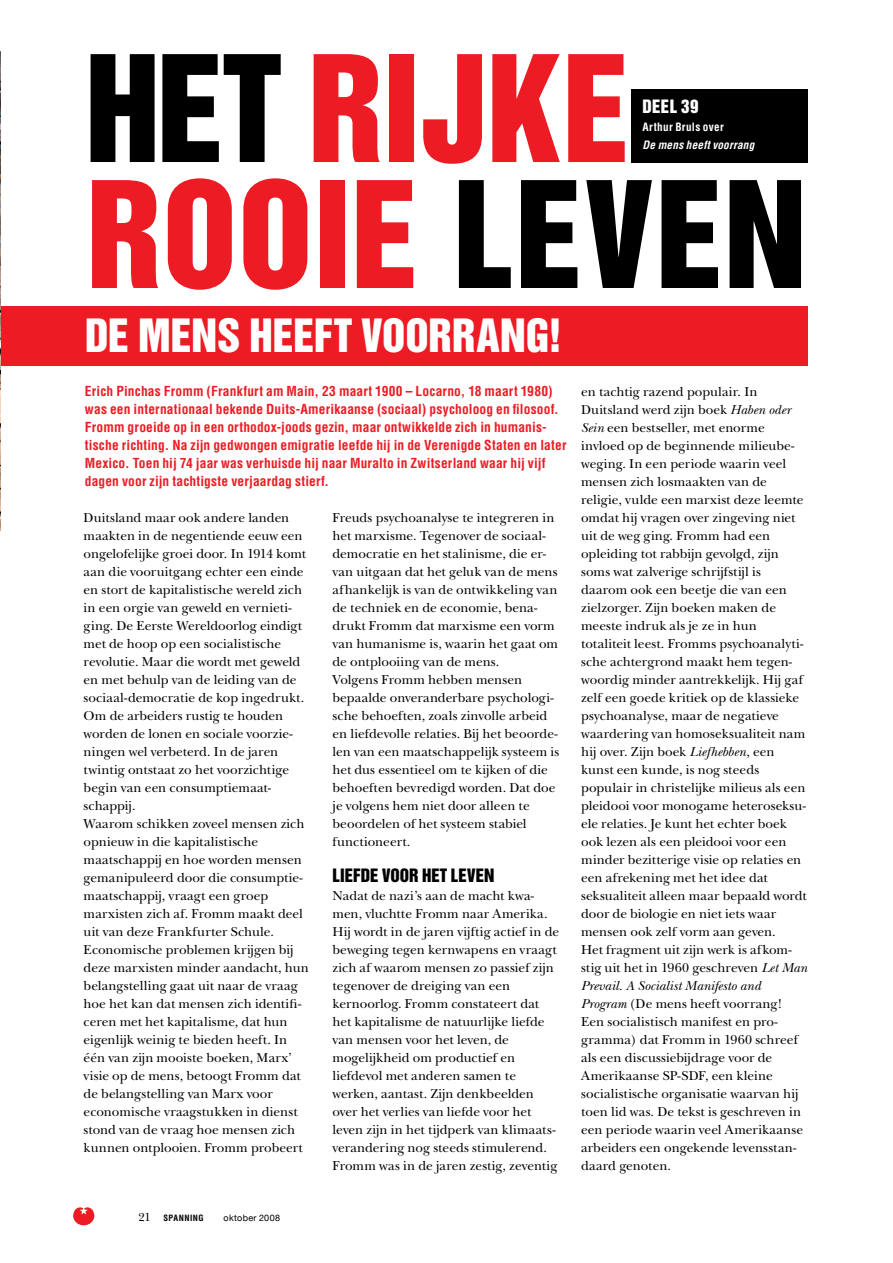
<style>
.page{position:relative;width:893px;height:1263px;background:#fff}
.page>*{position:absolute;margin:0;border:0;box-sizing:border-box;transform-origin:0 0}
.t1{font:135px/126px "Helvetica Inserat";color:#ed1c24}
.t2{font:42px "Helvetica Inserat";color:#fff}
.t3{font:16.8px "Helvetica Inserat";color:#000}
.t4{font:16.8px "Helvetica Inserat";color:#fff}
.t5{font:13.5px/18px "New Baskerville";color:#000}
.t6{font:700 condensed 13.5px/18px "Helvetica";letter-spacing:.01em;color:#ed1c24}
.t7{font:italic 700 condensed 11.25px "Helvetica";letter-spacing:.02em;color:#fff}
.t8{font:700 condensed 11.25px "Helvetica";letter-spacing:.03em;color:#fff}
.t9{font:9px "Helvetica Neue";letter-spacing:.035em;color:#000}
.t10{font:700 condensed 8.55px "Helvetica";letter-spacing:.05em;color:#000}
.s1{color:#000}
.s2{font-style:italic}
.s3{font-family:"New Baskerville";font-weight:400;font-stretch:normal;font-size:12px}
</style>
<div class="page">
<svg style="left:73px;top:1207px;width:21px;height:18px"></svg>
<div style="left:632px;top:89px;width:176px;height:73px;background:#000"></div>
<div style="left:0;top:306px;width:808px;height:60px;background:#ed1c24"></div>
<img style="left:0;top:52px;width:1px;height:478px">
<h1 class="t1" style="left:85px;top:46px;width:438px"><span class="s1">HET</span> RIJKE<br>ROOIE <span class="s1">LEVEN</span></h1>
<p class="t4" style="left:642px;top:96px;width:10px">DEEL</p>
<p class="t4" style="left:681px;top:96px;width:19px">39</p>
<p class="t8" style="left:642px;top:120px;width:83px">Arthur Bruls over</p>
<p class="t7" style="left:642px;top:138px;width:113px">De mens heeft voorrang</p>
<h2 class="t2" style="left:85px;top:310px;width:478px">DE MENS HEEFT VOORRANG!</h2>
<p class="t6" style="left:85px;top:382px;width:483px">Erich Pinchas Fromm (Frankfurt am Main, 23 maart 1900 – Locarno, 18 maart 1980) was een internationaal bekende Duits-Amerikaanse (sociaal) psycholoog en filosoof.<br>Fromm groeide op in een orthodox-joods gezin, maar ontwikkelde zich in humanis&shy;tische richting. Na zijn gedwongen emigratie leefde hij in de Verenigde Staten en later Mexico. Toen hij 74 jaar was verhuisde hij naar Muralto in Zwitserland waar hij vijf dagen voor zijn tachtigste verjaardag stierf.</p>
<p class="t5" style="left:84px;top:509px;width:227px">Duitsland maar ook andere landen maakten in de negentiende eeuw een ongelofelijke groei door. In 1914 komt aan die vooruitgang echter een einde en stort de kapitalistische wereld zich in een orgie van geweld en vernieti&shy;ging. De Eerste Wereldoorlog eindigt met de hoop op een socialistische revolutie. Maar die wordt met geweld en met behulp van de leiding van de sociaal-democratie de kop ingedrukt.<br>Om de arbeiders rustig te houden worden de lonen en sociale voorzie&shy;ningen wel verbeterd. In de jaren twintig ontstaat zo het voorzichtige begin van een consumptiemaat&shy;schappij.<br>Waarom schikken zoveel mensen zich opnieuw in die kapitalistische maatschappij en hoe worden mensen gemanipuleerd door die consumptie&shy;maatschappij, vraagt een groep marxisten zich af. Fromm maakt deel uit van deze Frankfurter Schule.<br>Economische problemen krijgen bij deze marxisten minder aandacht, hun belangstelling gaat uit naar de vraag hoe het kan dat mensen zich identifi&shy;ceren met het kapitalisme, dat hun eigenlijk weinig te bieden heeft. In één van zijn mooiste boeken, Marx’ visie op de mens, betoogt Fromm dat de belangstelling van Marx voor economische vraagstukken in dienst stond van de vraag hoe mensen zich kunnen ontplooien. Fromm probeert</p>
<p class="t5" style="left:333px;top:509px;width:228px">Freuds psychoanalyse te integreren in het marxisme. Tegenover de sociaal&shy;democratie en het stalinisme, die er&shy;van uitgaan dat het geluk van de mens afhankelijk is van de ontwikkeling van de techniek en de economie, bena&shy;drukt Fromm dat marxisme een vorm van humanisme is, waarin het gaat om de ontplooiing van de mens.<br>Volgens Fromm hebben mensen bepaalde onveranderbare psychologi&shy;sche behoeften, zoals zinvolle arbeid en liefdevolle relaties. Bij het beoorde&shy;len van een maatschappelijk systeem is het dus essentieel om te kijken of die behoeften bevredigd worden. Dat doe je volgens hem niet door alleen te beoordelen of het systeem stabiel functioneert.</p>
<p class="t3" style="left:333px;top:865px;width:164px">LIEFDE VOOR HET LEVEN</p>
<p class="t5" style="left:333px;top:887px;width:228px">Nadat de nazi’s aan de macht kwa&shy;men, vluchtte Fromm naar Amerika.<br>Hij wordt in de jaren vijftig actief in de beweging tegen kernwapens en vraagt zich af waarom mensen zo passief zijn tegenover de dreiging van een kernoorlog. Fromm constateert dat het kapitalisme de natuurlijke liefde van mensen voor het leven, de mogelijkheid om productief en liefdevol met anderen samen te werken, aantast. Zijn denkbeelden over het verlies van liefde voor het leven zijn in het tijdperk van klimaats&shy;verandering nog steeds stimulerend.<br>Fromm was in de jaren zestig, zeventig</p>
<p class="t5" style="left:581px;top:383px;width:228px">en tachtig razend populair. In Duitsland werd zijn boek <span class="s2">Haben oder Sein</span> een bestseller, met enorme invloed op de beginnende milieube&shy;weging. In een periode waarin veel mensen zich losmaakten van de religie, vulde een marxist deze leemte omdat hij vragen over zingeving niet uit de weg ging. Fromm had een opleiding tot rabbijn gevolgd, zijn soms wat zalverige schrijfstijl is daarom ook een beetje die van een zielzorger. Zijn boeken maken de meeste indruk als je ze in hun totaliteit leest. Fromms psychoanalyti&shy;sche achtergrond maakt hem tegen&shy;woordig minder aantrekkelijk. Hij gaf zelf een goede kritiek op de klassieke psychoanalyse, maar de negatieve waardering van homoseksualiteit nam hij over. Zijn boek <span class="s2">Liefhebben</span>, een kunst een kunde, is nog steeds populair in christelijke milieus als een pleidooi voor monogame heteroseksu&shy;ele relaties. Je kunt het echter boek ook lezen als een pleidooi voor een minder bezitterige visie op relaties en een afrekening met het idee dat seksualiteit alleen maar bepaald wordt door de biologie en niet iets waar mensen ook zelf vorm aan geven.<br>Het fragment uit zijn werk is afkom&shy;stig uit het in 1960 geschreven <span class="s2">Let Man Prevail. A Socialist Manifesto and Program</span> (De mens heeft voorrang!<br>Een socialistisch manifest en pro&shy;gramma) dat Fromm in 1960 schreef als een discussiebijdrage voor de Amerikaanse SP-SDF, een kleine socialistische organisatie waarvan hij toen lid was. De tekst is geschreven in een periode waarin veel Amerikaanse arbeiders een ongekende levensstan&shy;daard genoten.</p>
<p class="t10" style="left:139px;top:1213px;width:67px"><span class="s3">21</span> SPANNING</p>
<p class="t9" style="left:224px;top:1212px;width:58px">oktober 2008</p>
</div>
